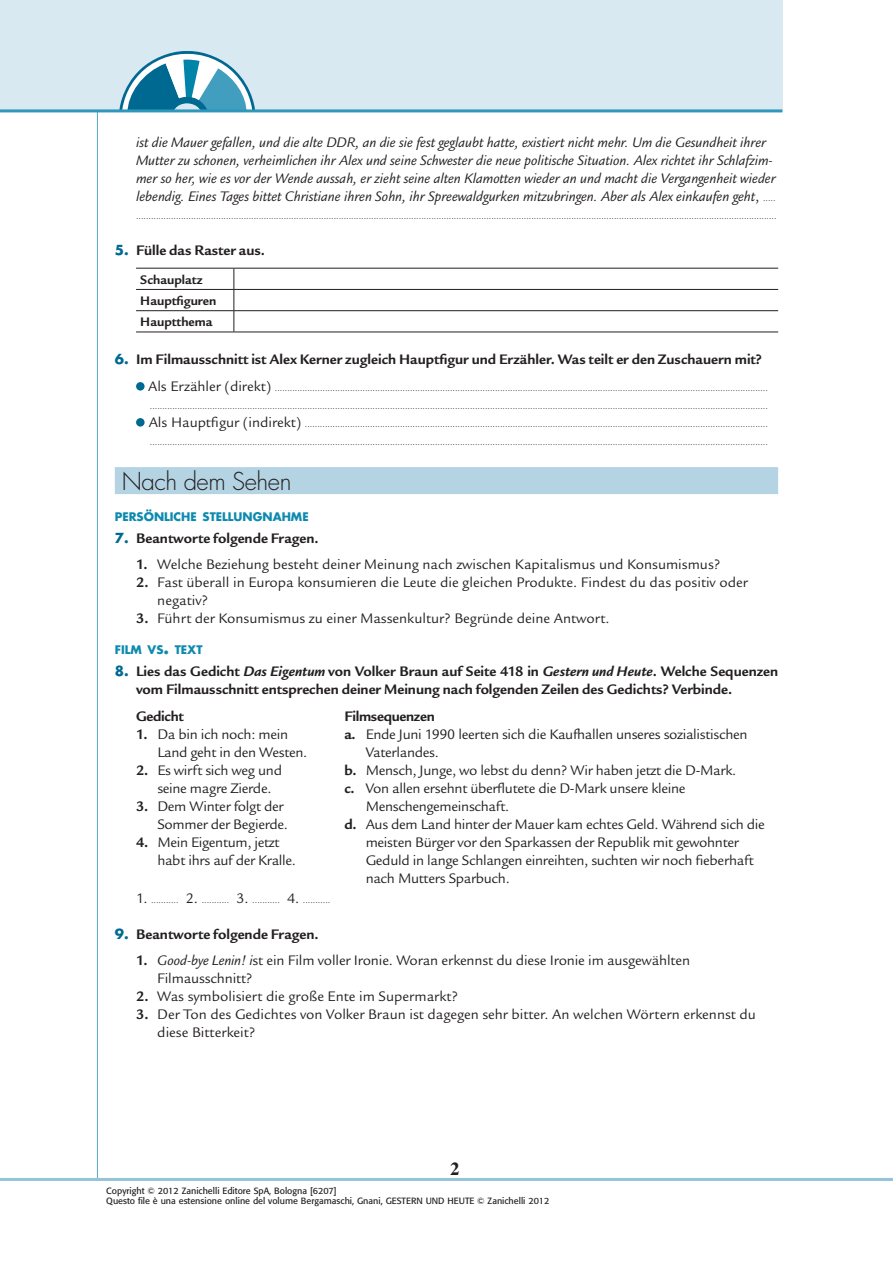
<style>
.page{position:relative;width:893px;height:1263px;background:#fff}
.page>*{position:absolute;margin:0;border:0;box-sizing:border-box;transform-origin:0 0}
.t1{font:300 24px "Futura";letter-spacing:-.02em;color:#231f20}
.t2{font:700 18px "Times Ten";color:#231f20}
.t3{font:15px/18px "Legacy San ITC";letter-spacing:-.01em;color:#231f20}
.t4{font:italic 15px/18px "Legacy San ITC";color:#231f20}
.t5{font:700 15px/18px "Legacy San ITC";color:#231f20}
.t6{font:700 15px "Legacy San ITC";letter-spacing:-.02em;color:#231f20}
.t7{font:700 13.5px/21.3px "Legacy San ITC";color:#231f20}
.t8{font:700 11.55px "Futura";color:#0d8aaf}
.t9{font:9px/18px "Legacy San ITC";color:#231f20;text-align:justify}
.t10{font:9px/10.5px "Formata";color:#231f20}
.s1{font-style:normal}
.s2{font-style:normal;font-size:9px}
.s3{font-family:"Futura";font-size:13.5px;color:#006991}
.s4{font-size:15px}
.s5{font-weight:700}
.s6{font-size:16.5px}
.s7{font-style:italic}
</style>
<div class="page">
<div style="left:0;top:0;width:782px;height:111px;background:#d8e9f1"></div>
<hr style="left:97px;top:111px;width:1px;height:1067px;background:#56a5c4">
<hr style="left:0;top:1178px;width:893px;height:3px;background:#94c3da">
<svg style="left:119px;top:51px;width:136px;height:58px"></svg>
<hr style="left:0;top:109px;width:782px;height:3px;background:#2f97b9">
<div style="left:115px;top:467px;width:663px;height:27px;background:#b4d4e4"></div>
<hr style="left:136px;top:289px;width:98px;height:1px;background:#231f20">
<hr style="left:234px;top:289px;width:544px;height:1px;background:#231f20">
<svg style="left:234px;top:269px;width:1px;height:63px"></svg>
<hr style="left:136px;top:268px;width:98px;height:1px;background:#231f20">
<hr style="left:234px;top:268px;width:544px;height:1px;background:#231f20">
<hr style="left:136px;top:332px;width:98px;height:1px;background:#231f20">
<hr style="left:234px;top:332px;width:544px;height:1px;background:#231f20">
<hr style="left:136px;top:310px;width:98px;height:1px;background:#231f20">
<hr style="left:234px;top:310px;width:544px;height:1px;background:#231f20">
<div style="left:136px;top:382px;width:9px;height:9px;background:#006991;border-radius:50%"></div>
<div style="left:136px;top:418px;width:9px;height:9px;background:#006991;border-radius:50%"></div>
<p class="t4" style="left:136px;top:134px;width:641px">ist die Mauer gefallen, und die alte DDR, an die sie fest geglaubt hatte, existiert nicht mehr. Um die Gesundheit ihrer Mutter zu schonen, verheimlichen ihr Alex und seine Schwester die neue politische Situation. Alex richtet ihr Schlafzim&shy;mer so her, wie es vor der Wende aussah, er zieht seine alten Klamotten wieder an und macht die Vergangenheit wieder lebendig. Eines Tages bittet Christiane ihren Sohn, ihr Spreewaldgurken mitzubringen. Aber als Alex einkaufen geht<span class="s1">,</span> <span class="s2">.....</span></p>
<p class="t9" style="left:136px;top:207px;width:642px">................................................................................................................................................................................................................................................................</p>
<h3 class="t5" style="left:115px;top:241px;width:152px"><span class="s3">5.</span> Fülle das Raster aus.</h3>
<h3 class="t7" style="left:140px;top:269px;width:78px">Schauplatz<br>Hauptfiguren<br>Hauptthema</h3>
<h3 class="t5" style="left:115px;top:350px;width:649px"><span class="s3">6.</span> Im Filmausschnitt ist Alex Kerner zugleich Hauptfigur und Erzähler. Was teilt er den Zuschauern mit?</h3>
<p class="t9" style="left:148px;top:379px;width:621px"><span class="s4">Als Erzähler (direkt)</span> ..................................................................................................................................................................................................... .......................................................................................................................................................................................................................................................<br><span class="s4">Als Hauptfigur (indirekt)</span> ......................................................................................................................................................................................... .......................................................................................................................................................................................................................................................</p>
<h1 class="t1" style="left:122px;top:467px;width:171px">Nach dem Sehen</h1>
<p class="t8" style="left:115px;top:509px;width:195px">PERSÖNLICHE STELLUNGNAHME</p>
<h3 class="t5" style="left:115px;top:529px;width:205px"><span class="s3">7.</span> Beantworte folgende Fragen.</h3>
<h3 class="t3" style="left:136px;top:556px;width:586px"><span class="s5">1.</span> Welche Beziehung besteht deiner Meinung nach zwischen Kapitalismus und Konsumismus?</h3>
<h3 class="t3" style="left:157px;top:574px;width:592px;text-indent:-21px"><span class="s5">2.</span> Fast überall in Europa konsumieren die Leute die gleichen Produkte. Findest du das positiv oder negativ?</h3>
<h3 class="t3" style="left:136px;top:610px;width:475px"><span class="s5">3.</span> Führt der Konsumismus zu einer Massenkultur? Begründe deine Antwort.</h3>
<p class="t8" style="left:115px;top:642px;width:89px">FILM VS<span class="s6">.</span> TEXT</p>
<h3 class="t5" style="left:136px;top:663px;width:644px;text-indent:-21px"><span class="s3">8.</span> Lies das Gedicht <span class="s7">Das Eigentum</span> von Volker Braun auf Seite 418 in <span class="s7">Gestern und Heute</span>. Welche Sequenzen vom Filmausschnitt entsprechen deiner Meinung nach folgenden Zeilen des Gedichts? Verbinde.</h3>
<h3 class="t6" style="left:136px;top:708px;width:49px">Gedicht</h3>
<h3 class="t3" style="left:157px;top:725px;width:152px;text-indent:-21px"><span class="s5">1.</span> Da bin ich noch: mein<br>Land geht in den Westen.</h3>
<h3 class="t3" style="left:157px;top:761px;width:126px;text-indent:-21px"><span class="s5">2.</span> Es wirft sich weg und seine magre Zierde.</h3>
<h3 class="t3" style="left:157px;top:797px;width:132px;text-indent:-21px"><span class="s5">3.</span> Dem Winter folgt der<br>Sommer der Begierde.</h3>
<h3 class="t3" style="left:157px;top:833px;width:140px;text-indent:-21px"><span class="s5">4.</span> Mein Eigentum, jetzt habt ihrs auf der Kralle.</h3>
<h3 class="t6" style="left:344px;top:708px;width:92px">Filmsequenzen</h3>
<h3 class="t3" style="left:344px;top:725px;width:405px"><span class="s5">a.</span> Ende Juni 1990 leerten sich die Kaufhallen unseres sozialistischen</h3>
<h3 class="t3" style="left:366px;top:743px;width:75px">Vaterlandes.</h3>
<h3 class="t3" style="left:344px;top:761px;width:393px"><span class="s5">b.</span> Mensch, Junge, wo lebst du denn? Wir haben jetzt die D-Mark.</h3>
<h3 class="t3" style="left:344px;top:779px;width:343px"><span class="s5">c.</span> Von allen ersehnt überflutete die D-Mark unsere kleine</h3>
<h3 class="t3" style="left:366px;top:797px;width:145px">Menschengemeinschaft.</h3>
<h3 class="t3" style="left:344px;top:815px;width:422px"><span class="s5">d.</span> Aus dem Land hinter der Mauer kam echtes Geld. Während sich die</h3>
<h3 class="t3" style="left:366px;top:833px;width:375px">meisten Bürger vor den Sparkassen der Republik mit gewohnter</h3>
<h3 class="t3" style="left:366px;top:851px;width:390px">Geduld in lange Schlangen einreihten, suchten wir noch fieberhaft</h3>
<h3 class="t3" style="left:366px;top:869px;width:146px">nach Mutters Sparbuch.</h3>
<p class="t9" style="left:136px;top:891px;width:196px"><span class="s4">1.</span> ........... <span class="s4">2.</span> ........... <span class="s4">3.</span> ........... <span class="s4">4.</span> ...........</p>
<h3 class="t5" style="left:115px;top:925px;width:205px"><span class="s3">9.</span> Beantworte folgende Fragen.</h3>
<h3 class="t3" style="left:157px;top:951px;width:534px;text-indent:-21px"><span class="s5">1.</span> <span class="s7">Good-bye Lenin! i</span>st ein Film voller Ironie. Woran erkennst du diese Ironie im ausgewählten<br>Filmausschnitt?</h3>
<h3 class="t3" style="left:136px;top:987px;width:324px"><span class="s5">2.</span> Was symbolisiert die große Ente im Supermarkt?</h3>
<h3 class="t3" style="left:157px;top:1005px;width:600px;text-indent:-21px"><span class="s5">3.</span> Der Ton des Gedichtes von Volker Braun ist dagegen sehr bitter. An welchen Wörtern erkennst du diese Bitterkeit?</h3>
<h2 class="t2" style="left:451px;top:1157px;width:10px">2</h2>
<p class="t10" style="left:106px;top:1185px;width:445px">Copyright © 2012 Zanichelli Editore SpA, Bologna [6207]<br>Questo file è una estensione online del volume Bergamaschi, Gnani, GESTERN UND HEUTE © Zanichelli 2012</p>
</div>
